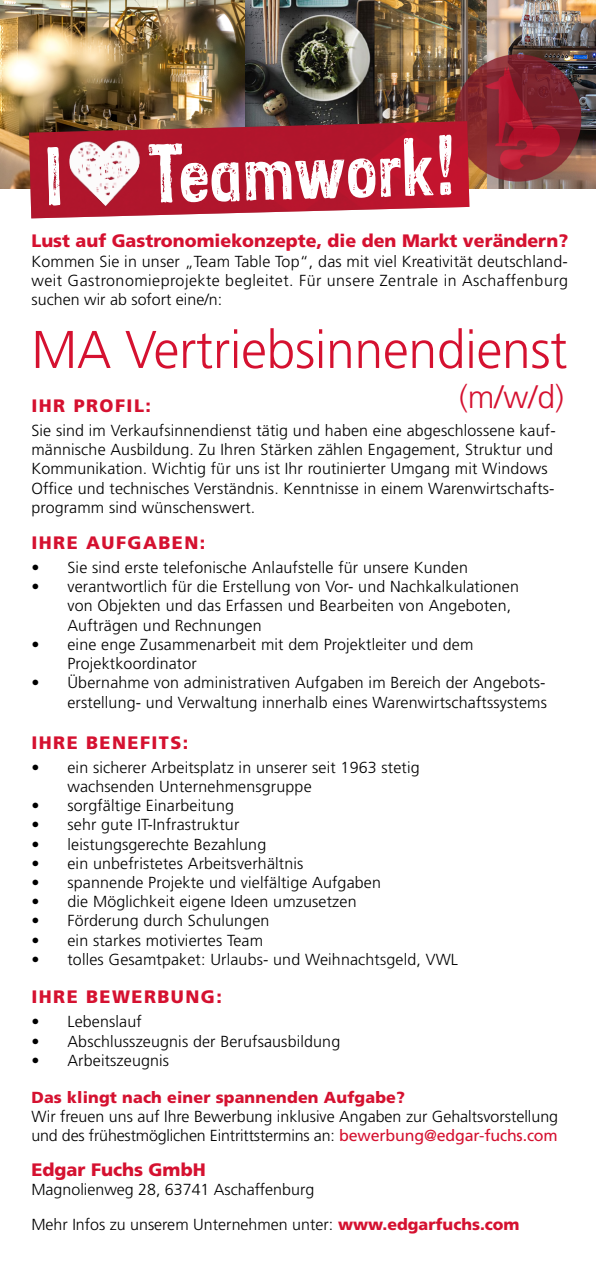
<style>
.page{position:relative;width:596px;height:1265px;background:#fff}
.page>*{position:absolute;margin:0;border:0;box-sizing:border-box;transform-origin:0 0}
.t1{font:67.8px "Sans Culottes";color:#fff;scale:.96 1}
.t2{font:300 53px "Frutiger";letter-spacing:-.005em;color:#d51130}
.t3{font:300 32px "Frutiger";color:#d51130}
.t4{font:900 18px "Frutiger CE";letter-spacing:.08em;color:#d51130}
.t5{font:900 18px "Frutiger";color:#d51130}
.t6{font:900 18px "Frutiger CE";color:#d51130}
.t7{font:300 16px/19.2px "Frutiger";letter-spacing:.01em;color:#000}
.t8{font:900 16px "Frutiger CE";letter-spacing:.01em;color:#d51130}
.s1{font-weight:400;color:#d51130}
.s2{font-family:"Frutiger CE";font-weight:900;color:#d51130}
</style>
<div class="page">
<img style="left:245px;top:0;width:350px;height:188px">
<img style="left:0;top:0;width:245px;height:188px">
<svg style="left:29px;top:121px;width:440px;height:97px;background:#b4283b"></svg>
<img style="left:69px;top:137px;width:72px;height:73px">
<svg style="left:47px;top:147px;width:13px;height:58px"></svg>
<h1 class="t1" style="left:148px;top:123px;width:321px;rotate:-1deg">Teamwork!</h1>
<p class="t5" style="left:31px;top:230px;width:538px">Lust auf Gastronomiekonzepte, die den Markt verändern?</p>
<p class="t7" style="left:31px;top:251px;width:538px;text-align:justify">Kommen Sie in unser „Team Table Top“, das mit viel Kreativität deutschland&shy;weit Gastronomieprojekte begleitet. Für unsere Zentrale in Aschaffenburg suchen wir ab sofort eine/n:</p>
<h2 class="t2" style="left:31px;top:319px;width:537px">MA Vertriebsinnendienst</h2>
<p class="t4" style="left:31px;top:395px;width:121px">IHR PROFIL:</p>
<h3 class="t3" style="left:458px;top:379px;width:106px">(m/w/d)</h3>
<p class="t7" style="left:31px;top:421px;width:525px">Sie sind im Verkaufsinnendienst tätig und haben eine abgeschlossene kauf&shy;männische Ausbildung. Zu Ihren Stärken zählen Engagement, Struktur und Kommunikation. Wichtig für uns ist Ihr routinierter Umgang mit Windows Office und technisches Verständnis. Kenntnisse in einem Warenwirtschafts&shy;programm sind wünschenswert.</p>
<p class="t4" style="left:31px;top:532px;width:175px">IHRE AUFGABEN:</p>
<p class="t7" style="left:31px;top:558px;width:438px">• Sie sind erste telefonische Anlaufstelle für unsere Kunden</p>
<p class="t7" style="left:67px;top:577px;width:453px;text-indent:-36px">• verantwortlich für die Erstellung von Vor- und Nachkalkulationen von Objekten und das Erfassen und Bearbeiten von Angeboten,<br>Aufträgen und Rechnungen</p>
<p class="t7" style="left:67px;top:634px;width:407px;text-indent:-36px">• eine enge Zusammenarbeit mit dem Projektleiter und dem<br>Projektkoordinator</p>
<p class="t7" style="left:31px;top:673px;width:516px;text-align:right">• Übernahme von administrativen Aufgaben im Bereich der Angebots&shy;erstellung- und Verwaltung innerhalb eines Warenwirtschaftssystems</p>
<p class="t4" style="left:31px;top:731px;width:158px">IHRE BENEFITS:</p>
<p class="t7" style="left:67px;top:757px;width:353px;text-indent:-36px">• ein sicherer Arbeitsplatz in unserer seit 1963 stetig wachsenden Unternehmensgruppe</p>
<p class="t7" style="left:31px;top:796px;width:204px">• sorgfältige Einarbeitung</p>
<p class="t7" style="left:31px;top:815px;width:209px">• sehr gute IT-Infrastruktur</p>
<p class="t7" style="left:31px;top:834px;width:236px">• leistungsgerechte Bezahlung</p>
<p class="t7" style="left:31px;top:853px;width:273px">• ein unbefristetes Arbeitsverhältnis</p>
<p class="t7" style="left:31px;top:872px;width:351px">• spannende Projekte und vielfältige Aufgaben</p>
<p class="t7" style="left:31px;top:892px;width:326px">• die Möglichkeit eigene Ideen umzusetzen</p>
<p class="t7" style="left:31px;top:911px;width:239px">• Förderung durch Schulungen</p>
<p class="t7" style="left:31px;top:930px;width:233px">• ein starkes motiviertes Team</p>
<p class="t7" style="left:31px;top:949px;width:428px">• tolles Gesamtpaket: Urlaubs- und Weihnachtsgeld, VWL</p>
<p class="t4" style="left:31px;top:986px;width:192px">IHRE BEWERBUNG:</p>
<p class="t7" style="left:31px;top:1012px;width:112px">• Lebenslauf</p>
<p class="t7" style="left:31px;top:1031px;width:310px">• Abschlusszeugnis der Berufsausbildung</p>
<p class="t7" style="left:31px;top:1050px;width:139px">• Arbeitszeugnis</p>
<p class="t8" style="left:31px;top:1087px;width:375px">Das klingt nach einer spannenden Aufgabe?</p>
<p class="t7" style="left:31px;top:1106px;width:528px">Wir freuen uns auf Ihre Bewerbung inklusive Angaben zur Gehaltsvorstellung und des frühestmöglichen Eintrittstermins an: <span class="s1">bewerbung@edgar-fuchs.com</span></p>
<p class="t6" style="left:31px;top:1158px;width:176px">Edgar Fuchs GmbH</p>
<p class="t7" style="left:31px;top:1171px;width:489px;line-height:34.8px">Magnolienweg 28, 63741 Aschaffenburg<br>Mehr Infos zu unserem Unternehmen unter: <span class="s2">www.edgarfuchs.com</span></p>
</div>
